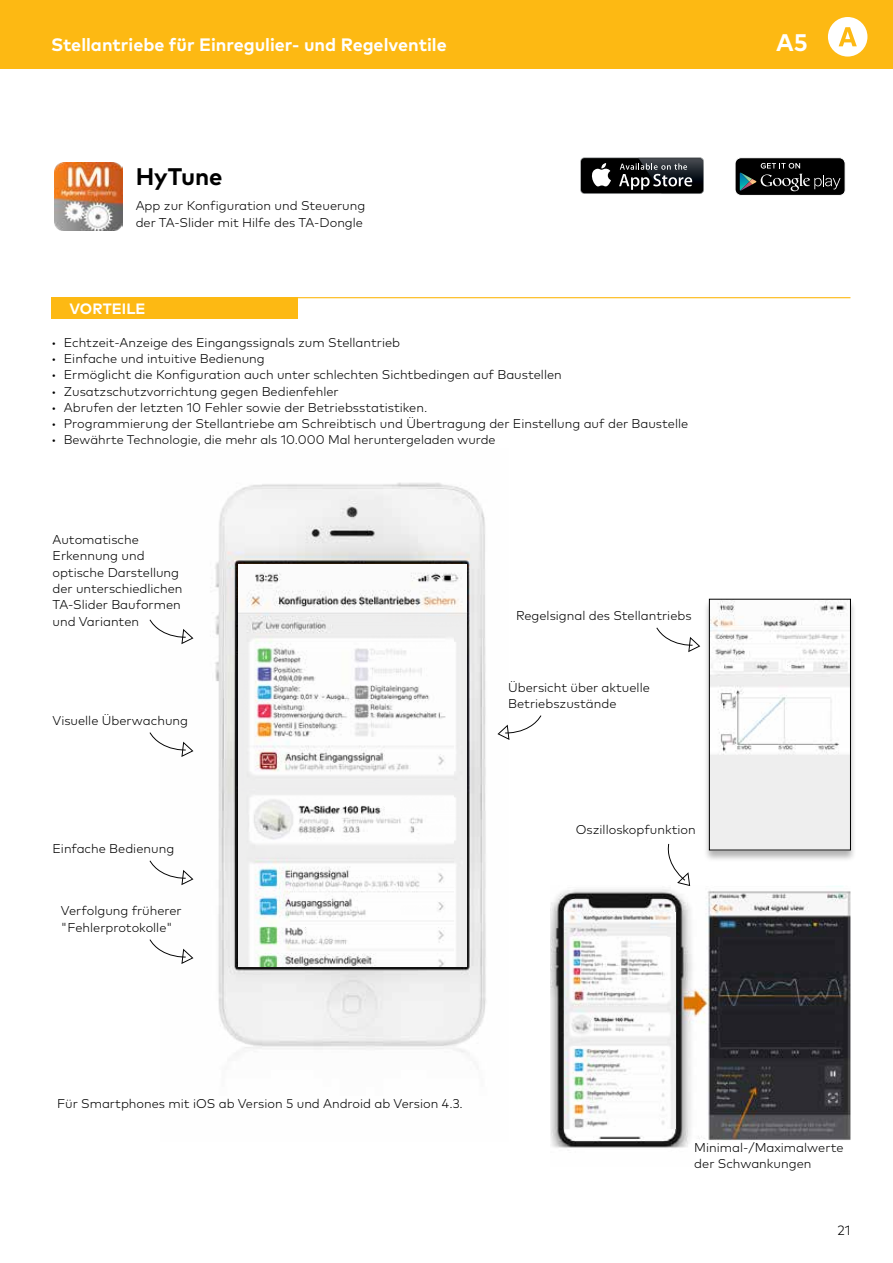
<style>
.page{position:relative;width:893px;height:1263px;background:#fff}
.page>*{position:absolute;margin:0;border:0;box-sizing:border-box;transform-origin:0 0}
.t1{font:700 24px "Mark Pro";color:#000}
.t2{font:700 24px "Mark Pro";color:#fff}
.t3{font:700 18px "Mark Pro";color:#fff}
.t4{font:700 15px "Mark Pro";letter-spacing:.005em;color:#fff}
.t5{font:300 13.5px "Mark Pro";color:#000}
.t6{font:300 12.75px/16.4px "Mark Pro";color:#000}
.t7{font:300 12.6px "Mark Pro";color:#000}
.s1{font-size:12.75px}
</style>
<div class="page">
<div style="left:51px;top:297px;width:246px;height:21px;background:#fdb913"></div>
<hr style="left:51px;top:297px;width:799px;height:1px;background:#fdb913">
<img style="left:181px;top:482px;width:305px;height:571px">
<svg style="left:150px;top:619px;width:43px;height:25px"></svg>
<svg style="left:150px;top:732px;width:43px;height:25px"></svg>
<svg style="left:497px;top:715px;width:44px;height:25px"></svg>
<svg style="left:150px;top:860px;width:43px;height:25px"></svg>
<svg style="left:580px;top:157px;width:124px;height:37px"></svg>
<div style="left:581px;top:158px;width:122px;height:35px;background:#000;border-radius:4px"></div>
<svg style="left:591px;top:163px;width:20px;height:23px"></svg>
<img style="left:638px;top:157px;width:66px;height:37px">
<img style="left:638px;top:158px;width:65px;height:35px">
<svg style="left:619px;top:163px;width:73px;height:27px"></svg>
<div style="left:735px;top:158px;width:110px;height:37px;background:#000;border-radius:6px"></div>
<div style="left:735px;top:157px;width:110px;height:39px;border:1px solid #fff;border-radius:6px"></div>
<svg style="left:740px;top:163px;width:100px;height:28px"></svg>
<img style="left:54px;top:162px;width:69px;height:69px">
<svg style="left:150px;top:939px;width:43px;height:25px"></svg>
<svg style="left:656px;top:627px;width:44px;height:25px"></svg>
<img style="left:550px;top:885px;width:300px;height:266px">
<svg style="left:667px;top:844px;width:23px;height:42px"></svg>
<div style="left:0;top:0;width:893px;height:68px;background:#fdb913"></div>
<div style="left:703px;top:599px;width:154px;height:263px;background:#000;opacity:.3"></div>
<img style="left:711px;top:601px;width:137px;height:247px">
<div style="left:709px;top:599px;width:141px;height:251px;border:1px solid #000"></div>
<img style="left:238px;top:564px;width:228px;height:402px">
<img style="left:564px;top:913px;width:112px;height:215px">
<div style="left:828px;top:17px;width:39px;height:40px;background:#fff;border-radius:50%"></div>
<svg style="left:839px;top:27px;width:18px;height:19px"></svg>
<h2 class="t3" style="left:51px;top:31px;width:397px">Stellantriebe für Einregulier- und Regelventile</h2>
<h1 class="t2" style="left:776px;top:24px;width:33px">A5</h1>
<h1 class="t1" style="left:136px;top:159px;width:88px">HyTune</h1>
<p class="t6" style="left:136px;top:196px;width:231px">App zur Konfiguration und Steuerung der TA-Slider mit Hilfe des TA-Dongle</p>
<p class="t4" style="left:69px;top:297px;width:78px">VORTEILE</p>
<p class="t6" style="left:51px;top:333px;width:351px">• Echtzeit-Anzeige des Eingangssignals zum Stellantrieb</p>
<p class="t6" style="left:51px;top:349px;width:215px">• Einfache und intuitive Bedienung</p>
<p class="t6" style="left:51px;top:365px;width:512px">• Ermöglicht die Konfiguration auch unter schlechten Sichtbedingen auf Baustellen</p>
<p class="t6" style="left:51px;top:382px;width:289px">• Zusatzschutzvorrichtung gegen Bedienfehler</p>
<p class="t6" style="left:51px;top:398px;width:378px">• Abrufen der letzten 10 Fehler sowie der Betriebsstatistiken.</p>
<p class="t6" style="left:51px;top:414px;width:639px">• Programmierung der Stellantriebe am Schreibtisch und Übertragung der Einstellung auf der Baustelle</p>
<p class="t7" style="left:51px;top:431px;width:446px"><span class="s1">•</span> Bewährte Technologie, die mehr als 10.000 Mal heruntergeladen wurde</p>
<p class="t6" style="left:53px;top:530px;width:132px">Automatische<br>Erkennung und optische Darstellung der unterschiedlichen<br>TA-Slider Bauformen und Varianten</p>
<p class="t6" style="left:53px;top:711px;width:137px">Visuelle Überwachung</p>
<p class="t6" style="left:52px;top:840px;width:123px">Einfache Bedienung</p>
<p class="t6" style="left:61px;top:902px;width:122px">Verfolgung früherer "Fehlerprotokolle"</p>
<p class="t6" style="left:516px;top:606px;width:177px">Regelsignal des Stellantriebs</p>
<p class="t6" style="left:508px;top:678px;width:143px">Übersicht über aktuelle<br>Betriebszustände</p>
<p class="t6" style="left:576px;top:820px;width:121px">Oszilloskopfunktion</p>
<p class="t6" style="left:57px;top:1094px;width:407px">Für Smartphones mit iOS ab Version 5 und Android ab Version 4.3.</p>
<p class="t6" style="left:694px;top:1138px;width:151px">Minimal-/Maximalwerte der Schwankungen</p>
<p class="t5" style="left:837px;top:1220px;width:15px">21</p>
</div>
